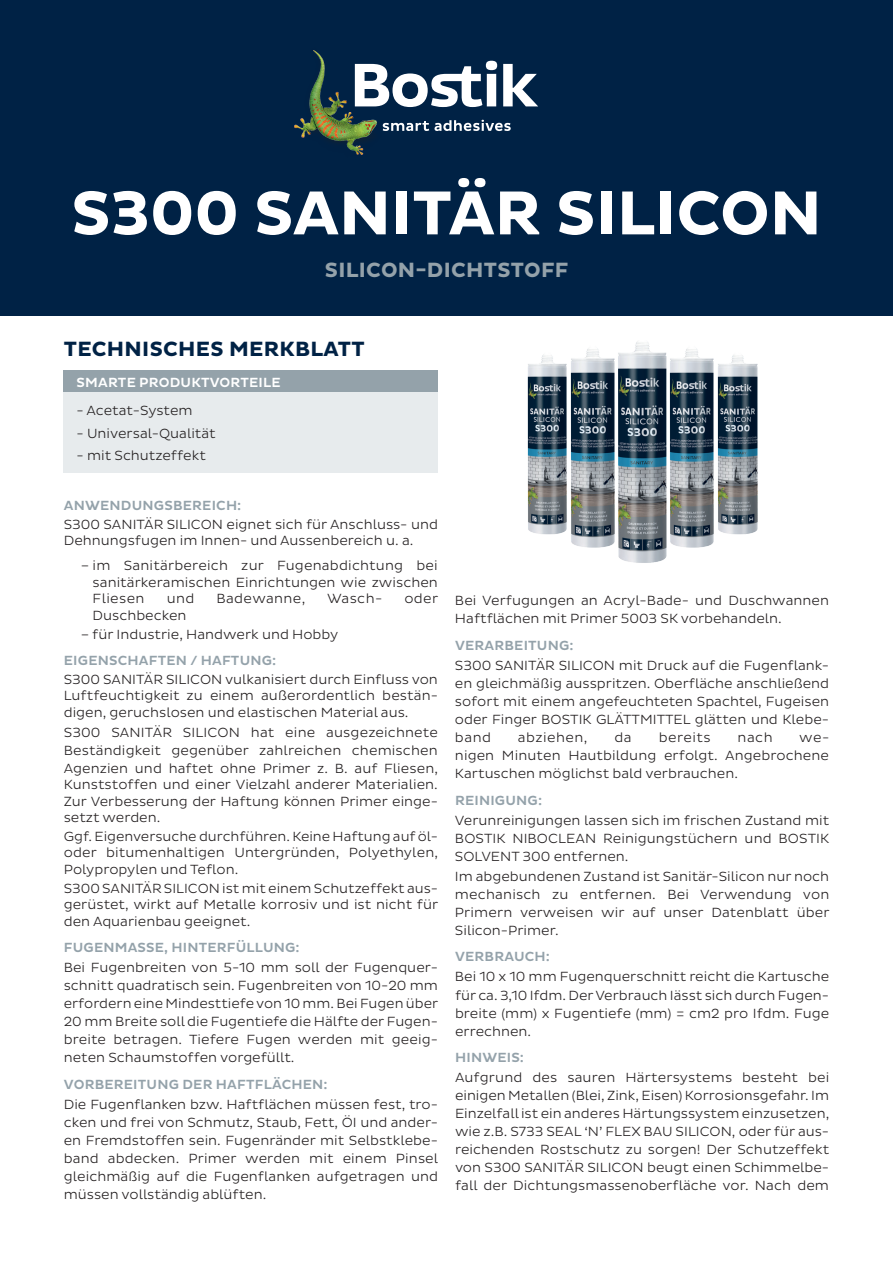
<style>
.page{position:relative;width:893px;height:1263px;background:#fff}
.page>*{position:absolute;margin:0;border:0;box-sizing:border-box;transform-origin:0 0}
.t1{font:700 63px "Bostik";color:#fff}
.t2{font:700 21px "Bostik";letter-spacing:.015em;color:#002245}
.t3{font:700 21px "Bostik";letter-spacing:.015em;color:#94a2aa}
.t4{font:300 13.5px/18px "Bostik";color:#231f20;text-align:justify}
.t5{font:500 13.5px "Bostik";letter-spacing:.015em;color:#94a2aa}
.t6{font:500 13.5px "Bostik";letter-spacing:.015em;color:#fff}
.t7{font:300 13.5px "Bostik";letter-spacing:.035em;color:#231f20}
.t8{font:300 13.5px "Bostik";letter-spacing:.025em;color:#231f20}
</style>
<div class="page">
<div style="left:0;top:0;width:893px;height:316px;background:#002245"></div>
<img style="left:295px;top:51px;width:82px;height:103px">
<svg style="left:383px;top:121px;width:46px;height:10px"></svg>
<svg style="left:435px;top:120px;width:76px;height:11px"></svg>
<svg style="left:355px;top:61px;width:183px;height:46px"></svg>
<img style="left:527px;top:354px;width:40px;height:181px">
<img style="left:717px;top:355px;width:40px;height:180px">
<img style="left:669px;top:348px;width:45px;height:200px">
<img style="left:570px;top:348px;width:45px;height:200px">
<img style="left:618px;top:341px;width:49px;height:222px">
<div style="left:64px;top:370px;width:374px;height:23px;background:#94a2aa"></div>
<div style="left:64px;top:393px;width:374px;height:80px;background:#e7ebed"></div>
<h1 class="t1" style="left:71px;top:177px;width:752px">S300 SANITÄR SILICON</h1>
<h2 class="t3" style="left:325px;top:257px;width:245px">SILICON-DICHTSTOFF</h2>
<h2 class="t2" style="left:64px;top:337px;width:302px">TECHNISCHES MERKBLATT</h2>
<p class="t6" style="left:77px;top:374px;width:206px">SMARTE PRODUKTVORTEILE</p>
<p class="t4" style="left:77px;top:402px;width:118px">- Acetat-System</p>
<p class="t4" style="left:77px;top:424px;width:141px">- Universal-Qualität</p>
<p class="t4" style="left:77px;top:446px;width:131px">- mit Schutzeffekt</p>
<p class="t5" style="left:64px;top:498px;width:179px">ANWENDUNGSBEREICH:</p>
<p class="t4" style="left:64px;top:516px;width:376px;line-height:16.5px">S300 SANITÄR SILICON eignet sich für Anschluss- und<br>Dehnungsfugen im Innen- und Aussenbereich u. a.</p>
<p class="t4" style="left:93px;top:558px;width:347px;line-height:16.5px;text-indent:-12px">– im Sanitärbereich zur Fugenabdichtung bei sanitärkeramischen Einrichtungen wie zwischen Fliesen</p>
<p class="t4" style="left:167px;top:590px;width:29px">und</p>
<p class="t8" style="left:216px;top:591px;width:90px">Badewanne,</p>
<p class="t4" style="left:327px;top:590px;width:57px">Wasch-</p>
<p class="t4" style="left:404px;top:590px;width:35px">oder</p>
<p class="t4" style="left:93px;top:606px;width:95px">Duschbecken</p>
<p class="t4" style="left:81px;top:625px;width:259px">– für Industrie, Handwerk und Hobby</p>
<p class="t5" style="left:64px;top:653px;width:214px">EIGENSCHAFTEN / HAFTUNG:</p>
<p class="t4" style="left:64px;top:671px;width:376px;line-height:16.5px">S300 SANITÄR SILICON vulkanisiert durch Einfluss von Luftfeuchtigkeit zu einem außerordentlich bestän&shy;digen, geruchslosen und elastischen Material aus.</p>
<p class="t4" style="left:64px;top:723px;width:376px">S300 SANITÄR SILICON hat eine ausgezeichnete Beständigkeit gegenüber zahlreichen chemischen Agenzien und haftet ohne Primer z. B. auf Fliesen,</p>
<p class="t4" style="left:64px;top:776px;width:376px;line-height:16.5px">Kunststoffen und einer Vielzahl anderer Materialien.<br>Zur Verbesserung der Haftung können Primer einge&shy;setzt werden.</p>
<p class="t4" style="left:64px;top:828px;width:376px;line-height:16.5px">Ggf. Eigenversuche durchführen. Keine Haftung auf öl&shy;oder bitumenhaltigen Untergründen, Polyethylen, Polypropylen und Teflon.</p>
<p class="t4" style="left:64px;top:880px;width:376px;line-height:16.5px">S300 SANITÄR SILICON ist mit einem Schutzeffekt aus&shy;gerüstet, wirkt auf Metalle korrosiv und ist nicht für den Aquarienbau geeignet.</p>
<p class="t5" style="left:64px;top:940px;width:237px">FUGENMASSE, HINTERFÜLLUNG:</p>
<p class="t4" style="left:64px;top:959px;width:376px">Bei Fugenbreiten von 5-10 mm soll der Fugenquer&shy;schnitt quadratisch sein. Fugenbreiten von 10-20 mm erfordern eine Mindesttiefe von 10 mm. Bei Fugen über 20 mm Breite soll die Fugentiefe die Hälfte der Fugen&shy;breite betragen. Tiefere Fugen werden mit geeig&shy;neten Schaumstoffen vorgefüllt.</p>
<p class="t5" style="left:64px;top:1076px;width:265px">VORBEREITUNG DER HAFTFLÄCHEN:</p>
<p class="t4" style="left:64px;top:1095px;width:376px">Die Fugenflanken bzw. Haftflächen müssen fest, tro&shy;cken und frei von Schmutz, Staub, Fett, ÖI und ander&shy;en Fremdstoffen sein. Fugenränder mit Selbstklebe&shy;band abdecken. Primer werden mit einem Pinsel gleichmäßig auf die Fugenflanken aufgetragen und müssen vollständig ablüften.</p>
<p class="t4" style="left:455px;top:592px;width:376px">Bei Verfugungen an Acryl-Bade- und Duschwannen<br>Haftflächen mit Primer 5003 SK vorbehandeln.</p>
<p class="t5" style="left:455px;top:638px;width:120px">VERARBEITUNG:</p>
<p class="t4" style="left:455px;top:657px;width:376px">S300 SANITÄR SILICON mit Druck auf die Fugenflank&shy;en gleichmäßig ausspritzen. Oberfläche anschließend sofort mit einem angefeuchteten Spachtel, Fugeisen oder Finger BOSTIK GLÄTTMITTEL glätten und Klebe&shy;band</p>
<p class="t7" style="left:518px;top:730px;width:71px">abziehen,</p>
<p class="t4" style="left:614px;top:729px;width:19px">da</p>
<p class="t7" style="left:659px;top:730px;width:53px">bereits</p>
<p class="t4" style="left:738px;top:729px;width:37px">nach</p>
<p class="t4" style="left:455px;top:729px;width:376px;text-indent:344px">we&shy;nigen Minuten Hautbildung erfolgt. Angebrochene Kartuschen möglichst bald verbrauchen.</p>
<p class="t5" style="left:455px;top:792px;width:89px">REINIGUNG:</p>
<p class="t4" style="left:455px;top:811px;width:376px">Verunreinigungen lassen sich im frischen Zustand mit BOSTIK NIBOCLEAN Reinigungstüchern und BOSTIK SOLVENT 300 entfernen.</p>
<p class="t4" style="left:455px;top:867px;width:376px">Im abgebundenen Zustand ist Sanitär-Silicon nur noch mechanisch zu entfernen. Bei Verwendung von Primern verweisen wir auf unser Datenblatt über Silicon-Primer.</p>
<p class="t5" style="left:455px;top:949px;width:96px">VERBRAUCH:</p>
<p class="t4" style="left:455px;top:968px;width:376px">Bei 10 x 10 mm Fugenquerschnitt reicht die Kartusche für ca. 3,10 Ifdm. Der Verbrauch Iässt sich durch Fugen&shy;breite (mm) x Fugentiefe (mm) = cm2 pro Ifdm. Fuge errechnen.</p>
<p class="t5" style="left:455px;top:1050px;width:71px">HINWEIS:</p>
<p class="t4" style="left:455px;top:1069px;width:376px">Aufgrund des sauren Härtersystems besteht bei einigen Metallen (Blei, Zink, Eisen) Korrosionsgefahr. Im Einzelfall ist ein anderes Härtungssystem einzusetzen, wie z.B. S733 SEAL ‘N’ FLEX BAU SILICON, oder für aus&shy;reichenden Rostschutz zu sorgen! Der Schutzeffekt von S300 SANITÄR SILICON beugt einen Schimmelbe&shy;fall der Dichtungsmassenoberfläche vor. Nach dem</p>
</div>
